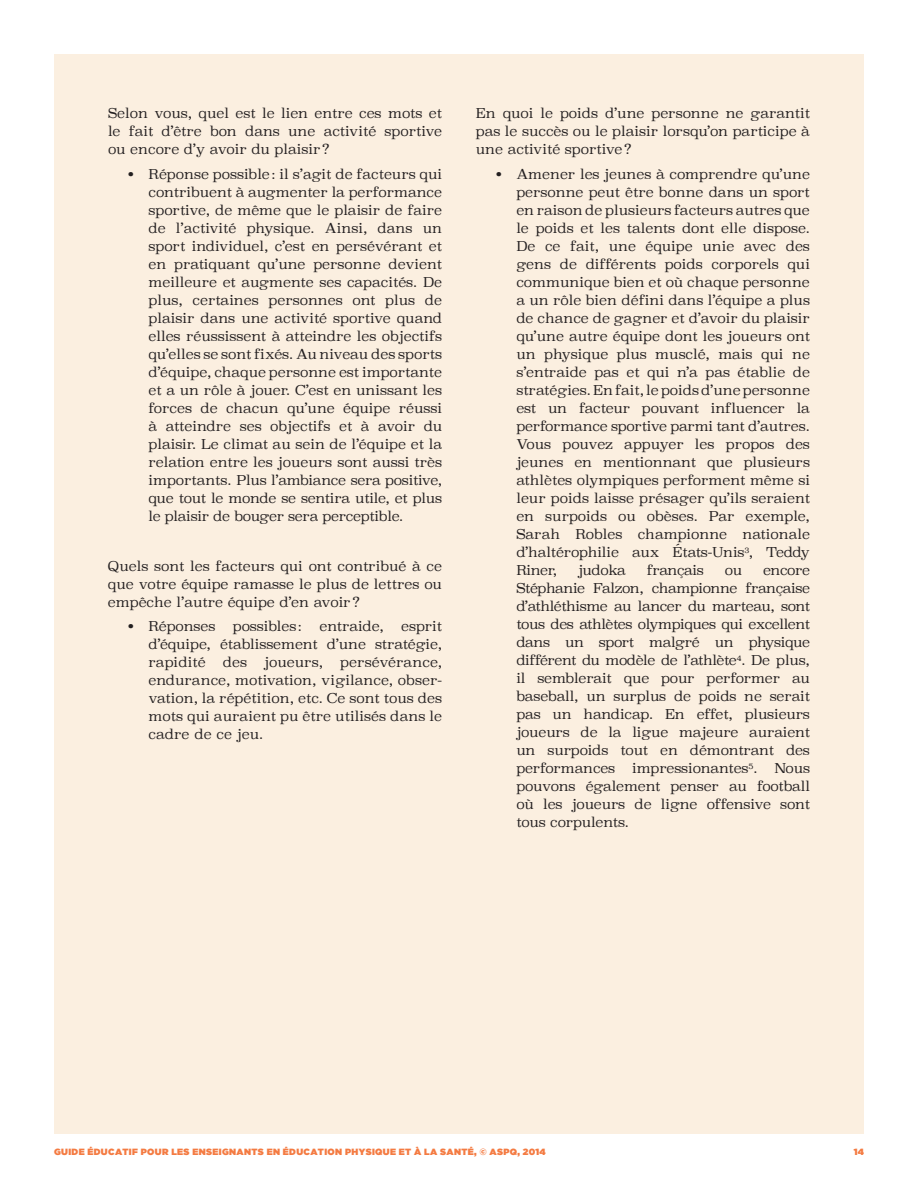
<style>
.page{position:relative;width:918px;height:1188px;background:#fff}
.page>*{position:absolute;margin:0;border:0;box-sizing:border-box;transform-origin:0 0}
.t1{font:300 13.5px/18px "Superclarendon";letter-spacing:-.005em;color:#231f20;text-align:justify}
.t2{font:300 13.5px "Superclarendon";letter-spacing:-.03em;color:#231f20}
.t3{font:9px "Gotham Ultra";letter-spacing:.04em;color:#f47b42}
</style>
<div class="page">
<div style="left:54px;top:54px;width:810px;height:1080px;background:#fbefe0"></div>
<p class="t1" style="left:108px;top:106px;width:336px">Selon vous, quel est le lien entre ces mots et le fait d’être bon dans une activité sportive ou encore d’y avoir du plaisir ?</p>
<p class="t1" style="left:148px;top:166px;width:295px;text-indent:-20px">• Réponse possible: il s’agit de facteurs qui contribuent à augmenter la perfor mance sportive, de même que le plaisir de faire de l’activité physique. Ainsi, dans un sport individuel, c’est en persévérant et en pratiquant qu’une personne devient meilleure et augmente ses capacités. De plus, certaines personnes ont plus de plaisir dans une activité sportive quand elles réussissent à atteindre les objectifs qu’elles se sont fixés. Au niveau des sports d’équipe, chaque personne est importante et a un rôle à jouer. C’est en unissant les forces de chacun qu’une équipe réussi à atteindre ses objectifs et à avoir du plaisir. Le climat au sein de l’équipe et la relation entre les joueurs sont aussi très importants. Plus l’ambiance sera positive, que tout le monde se sentira utile, et plus le plaisir de bouger sera perceptible.</p>
<p class="t1" style="left:108px;top:558px;width:336px">Quels sont les facteurs qui ont contribué à ce que votre équipe ramasse le plus de lettres ou empêche l’autre équipe d’en avoir ?</p>
<p class="t1" style="left:128px;top:619px;width:89px">• Réponses</p>
<p class="t1" style="left:233px;top:619px;width:71px">possibles:</p>
<p class="t1" style="left:320px;top:619px;width:66px">entraide,</p>
<p class="t1" style="left:148px;top:619px;width:295px;text-indent:253px">esprit d’équipe, établissement d’une stratégie, rapidité</p>
<p class="t1" style="left:223px;top:655px;width:26px">des</p>
<p class="t1" style="left:264px;top:655px;width:61px">joueurs,</p>
<p class="t1" style="left:148px;top:655px;width:295px;text-indent:192px">persévérance, endurance, motivation, vigilance, obser&shy;vation, la répétition, etc. Ce sont tous des mots qui auraient pu être utilisés dans le cadre de ce jeu.</p>
<p class="t1" style="left:476px;top:106px;width:336px">En quoi le poids d’une personne ne garantit pas le succès ou le plaisir lorsqu’on participe à une activité sportive ?</p>
<p class="t1" style="left:516px;top:166px;width:295px;text-indent:-20px">• Amener les jeunes à comprendre qu’une personne peut être bonne dans un sport en raison de plusieurs facteurs autres que le poids et les talents dont elle dispose.<br>De ce fait, une équipe unie avec des gens de différents poids corporels qui communique bien et où chaque personne a un rôle bien défini dans l’équipe a plus de chance de gagner et d’avoir du plaisir qu’une autre équipe dont les joueurs ont un physique plus musclé, mais qui ne s’entraide pas et qui n’a pas établie de stratégies. En fait, le poids d’une personne est un facteur pouvant influencer la performance sportive parmi tant d’autres.<br>Vous pouvez appuyer les propos des jeunes en mentionnant que plusieurs athlètes olympiques performent même si leur poids laisse présager qu’ils seraient en surpoids ou obèses. Par exemple, Sarah Robles championne nationale d’haltérophilie aux États-Unis<sup>3</sup>, Teddy Riner,</p>
<p class="t1" style="left:578px;top:562px;width:49px">judoka</p>
<p class="t2" style="left:647px;top:561px;width:58px">français</p>
<p class="t1" style="left:725px;top:562px;width:19px">ou</p>
<p class="t1" style="left:516px;top:562px;width:295px;text-indent:247px">encore Stéphanie Falzon, championne française d’athléthisme au lancer du marteau, sont tous des athlètes olympiques qui excellent dans un sport malgré un physique différent du modèle de l’athlète<sup>4</sup>. De plus, il semblerait que pour performer au baseball, un surplus de poids ne serait pas un handicap. En effet, plusieurs joueurs de la ligue majeure auraient un surpoids tout en démontrant des performances</p>
<p class="t1" style="left:632px;top:760px;width:127px">impressionantes<sup>5</sup>.</p>
<p class="t1" style="left:516px;top:760px;width:295px;text-indent:258px">Nous pouvons également penser au football où les joueurs de ligne offensive sont tous corpulents.</p>
<p class="t3" style="left:54px;top:1146px;width:493px">GUIDE ÉDUCATIF POUR LES ENSEIGNANTS EN ÉDUCATION PHYSIQUE ET À LA SANTÉ, © ASPQ, 2014</p>
<p class="t3" style="left:854px;top:1146px;width:12px">14</p>
</div>
